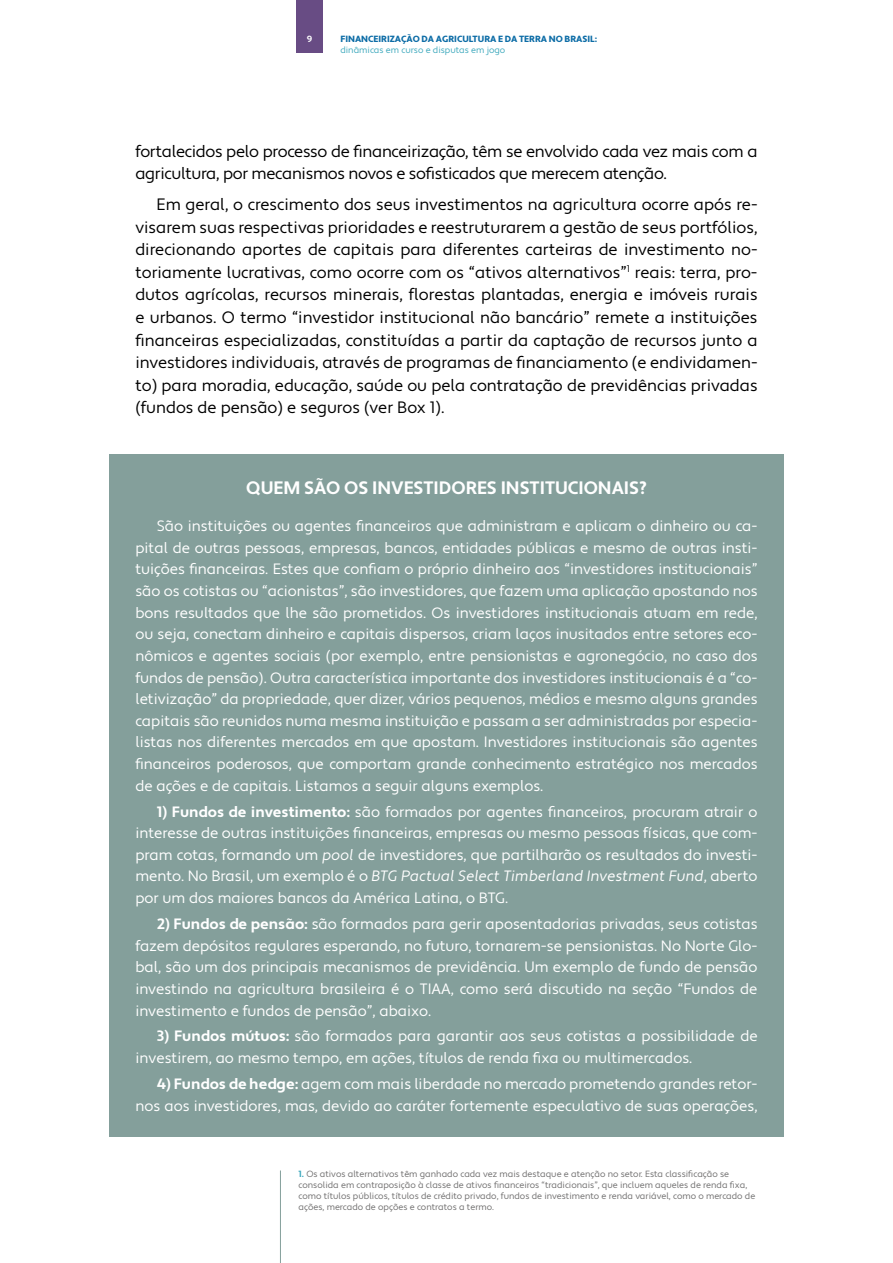
<style>
.page{position:relative;width:893px;height:1263px;background:#fff}
.page>*{position:absolute;margin:0;border:0;box-sizing:border-box;transform-origin:0 0}
.t1{font:700 18px "Apertura";color:#fff}
.t2{font:16.5px/22.5px "Apertura";letter-spacing:-.02em;color:#000}
.t3{font:15px/21.6px "Apertura";color:#fff;text-align:justify}
.t4{font:15px "Apertura Obliq";color:#fff}
.t5{font:9px/10.8px "Apertura";color:#706f6f}
.t6{font:900 9px "Apertura";color:#0c6ca6}
.t7{font:9px "Apertura";color:#3ea9bd}
.t8{font:700 9px "Apertura";color:#fff}
.s1{font-weight:700}
.s2{font-family:"Apertura Obliq"}
.s3{font-family:"Apertura"}
.s4{font-weight:700;color:#3ea9bd}
</style>
<div class="page">
<div style="left:296px;top:0;width:27px;height:53px;background:#684c84"></div>
<div style="left:109px;top:454px;width:675px;height:683px;background:#849f9b"></div>
<hr style="left:280px;top:1170px;width:1px;height:93px;background:#849f9b">
<p class="t8" style="left:307px;top:34px;width:7px">9</p>
<p class="t6" style="left:340px;top:33px;width:258px">FINANCEIRIZAÇÃO DA AGRICULTURA E DA TERRA NO BRASIL:</p>
<p class="t7" style="left:340px;top:44px;width:166px">dinâmicas em curso e disputas em jogo</p>
<p class="t2" style="left:135px;top:141px;width:624px">fortalecidos pelo processo de financeirização, têm se envolvido cada vez mais com a agricultura, por mecanismos novos e sofisticados que merecem atenção.</p>
<p class="t2" style="left:135px;top:194px;width:624px;text-align:justify;text-indent:21px">Em geral, o crescimento dos seus investimentos na agricultura ocorre após re&shy;visarem suas respectivas prioridades e reestruturarem a gestão de seus portfólios, direcionando aportes de capitais para diferentes carteiras de investimento no&shy;toriamente lucrativas, como ocorre com os “ativos alternativos”<sup>1</sup> reais: terra, pro&shy;dutos agrícolas, recursos minerais, florestas plantadas, energia e imóveis rurais e urbanos. O termo “investidor institucional não bancário” remete a instituições financeiras especializadas, constituídas a partir da captação de recursos junto a investidores individuais, através de programas de financiamento (e endividamen&shy;to) para moradia, educação, saúde ou pela contratação de previdências privadas (fundos de pensão) e seguros (ver Box 1).</p>
<p class="t1" style="left:246px;top:477px;width:403px">QUEM SÃO OS INVESTIDORES INSTITUCIONAIS?</p>
<p class="t3" style="left:135px;top:516px;width:624px;text-indent:21px">São instituições ou agentes financeiros que administram e aplicam o dinheiro ou ca&shy;pital de outras pessoas, empresas, bancos, entidades públicas e mesmo de outras insti&shy;tuições financeiras. Estes que confiam o próprio dinheiro aos “investidores institucionais” são os cotistas ou “acionistas”, são investidores, que fazem uma aplicação apostando nos bons resultados que lhe são prometidos. Os investidores institucionais atuam em rede, ou seja, conectam dinheiro e capitais dispersos, criam laços inusitados entre setores eco&shy;nômicos e agentes sociais (por exemplo, entre pensionistas e agronegócio, no caso dos fundos de pensão). Outra característica importante dos investidores institucionais é a “co&shy;letivização” da propriedade, quer dizer, vários pequenos, médios e mesmo alguns grandes capitais são reunidos numa mesma instituição e passam a ser administradas por especia&shy;listas nos diferentes mercados em que apostam. Investidores institucionais são agentes financeiros poderosos, que comportam grande conhecimento estratégico nos mercados de ações e de capitais. Listamos a seguir alguns exemplos.</p>
<p class="t3" style="left:135px;top:801px;width:624px;text-indent:21px"><span class="s1">1) Fundos de investimento:</span> são formados por agentes financeiros, procuram atrair o interesse de outras instituições financeiras, empresas ou mesmo pessoas físicas, que com&shy;pram cotas, formando um <span class="s2">pool</span> de investidores, que partilharão os resultados do investi-</p>
<p class="t4" style="left:135px;top:867px;width:624px"><span class="s3">mento. No Brasil, um exemplo é o</span> BTG Pactual Select Timberland Investment Fund<span class="s3">, aberto</span></p>
<p class="t3" style="left:135px;top:888px;width:374px">por um dos maiores bancos da América Latina, o BTG.</p>
<p class="t3" style="left:135px;top:913px;width:624px;text-indent:21px"><span class="s1">2) Fundos de pensão:</span> são formados para gerir aposentadorias privadas, seus cotistas fazem depósitos regulares esperando, no futuro, tornarem-se pensionistas. No Norte Glo&shy;bal, são um dos principais mecanismos de previdência. Um exemplo de fundo de pensão investindo na agricultura brasileira é o TIAA, como será discutido na seção “Fundos de investimento e fundos de pensão”, abaixo.</p>
<p class="t3" style="left:135px;top:1026px;width:624px;text-indent:21px"><span class="s1">3) Fundos mútuos:</span> são formados para garantir aos seus cotistas a possibilidade de investirem, ao mesmo tempo, em ações, títulos de renda fixa ou multimercados.</p>
<p class="t3" style="left:135px;top:1073px;width:624px;text-align:right"><span class="s1">4) Fundos de hedge:</span> agem com mais liberdade no mercado prometendo grandes retor&shy;nos aos investidores, mas, devido ao caráter fortemente especulativo de suas operações,</p>
<p class="t5" style="left:299px;top:1169px;width:458px"><span class="s4">1.</span> Os ativos alternativos têm ganhado cada vez mais destaque e atenção no setor. Esta classificação se consolida em contraposição à classe de ativos financeiros “tradicionais”, que incluem aqueles de renda fixa, como títulos públicos, títulos de crédito privado, fundos de investimento e renda variável, como o mercado de ações, mercado de opções e contratos a termo.</p>
</div>
